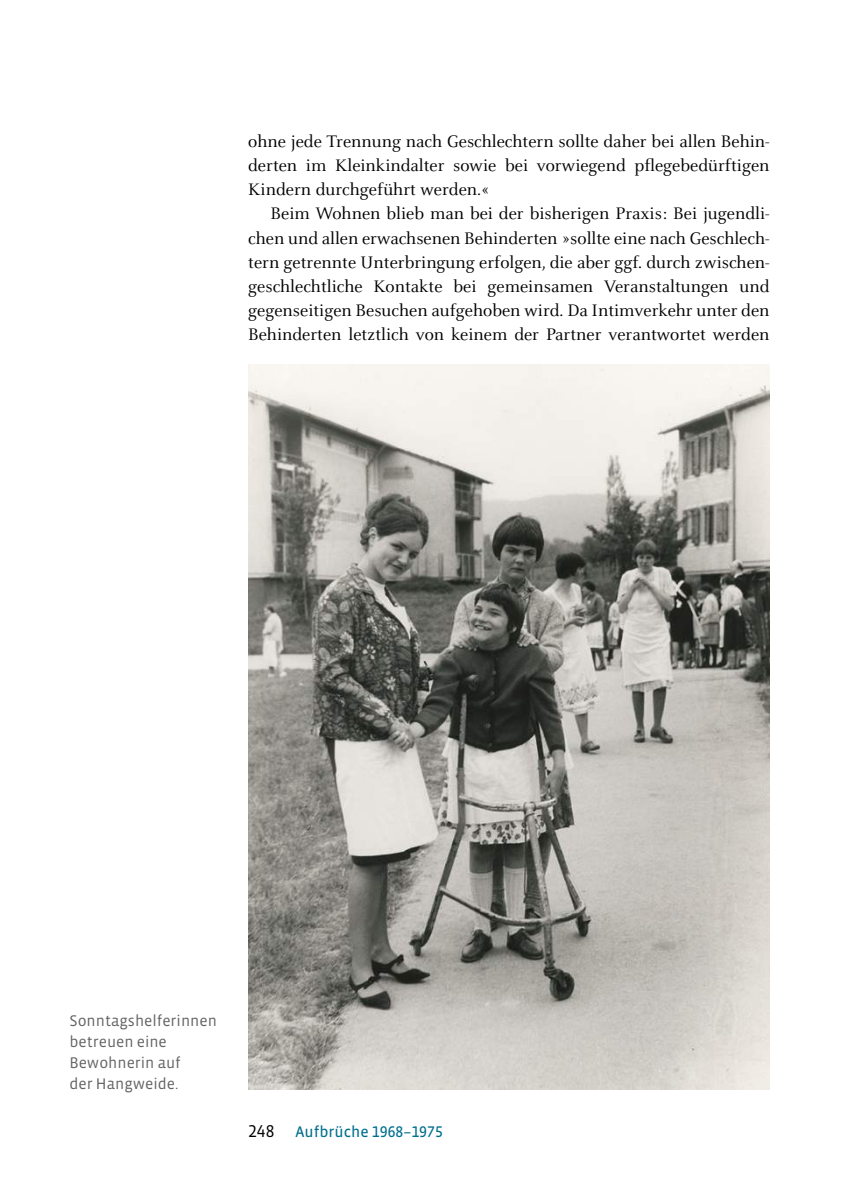
<style>
.page{position:relative;width:844px;height:1191px;background:#fff}
.page>*{position:absolute;margin:0;border:0;box-sizing:border-box;transform-origin:0 0}
.t1{font:18.38px/24.2px "Celeste Pro";color:#000;text-align:justify}
.t2{font:15.75px/21px "Vista Sans OT";color:#646363}
.t3{font:15.75px "Vista Sans OT";color:#006f8e}
.s1{font-size:17.5px;color:#000}
</style>
<div class="page">
<img style="left:248px;top:364px;width:521px;height:725px">
<p class="t1" style="left:248px;top:129px;width:522px">ohne jede Trennung nach Geschlechtern sollte daher bei allen Behin&shy;derten im Kleinkindalter sowie bei vorwiegend pflegebedürftigen Kindern durchgeführt werden.«</p>
<p class="t1" style="left:248px;top:201px;width:522px;text-indent:22px">Beim Wohnen blieb man bei der bisherigen Praxis: Bei jugendli&shy;chen und allen erwachsenen Behinderten »sollte eine nach Geschlech&shy;tern getrennte Unterbringung erfolgen, die aber ggf. durch zwischen&shy;geschlechtliche Kontakte bei gemeinsamen Veranstaltungen und gegenseitigen Besuchen aufgehoben wird. Da Intimverkehr unter den Behinderten letztlich von keinem der Partner verantwortet werden</p>
<p class="t2" style="left:69px;top:1010px;width:149px">Sonntagshelferinnen betreuen eine<br>Bewohnerin auf<br>der Hangweide.</p>
<p class="t3" style="left:248px;top:1124px;width:196px"><span class="s1">248</span> Aufbrüche 1968–1975</p>
</div>
